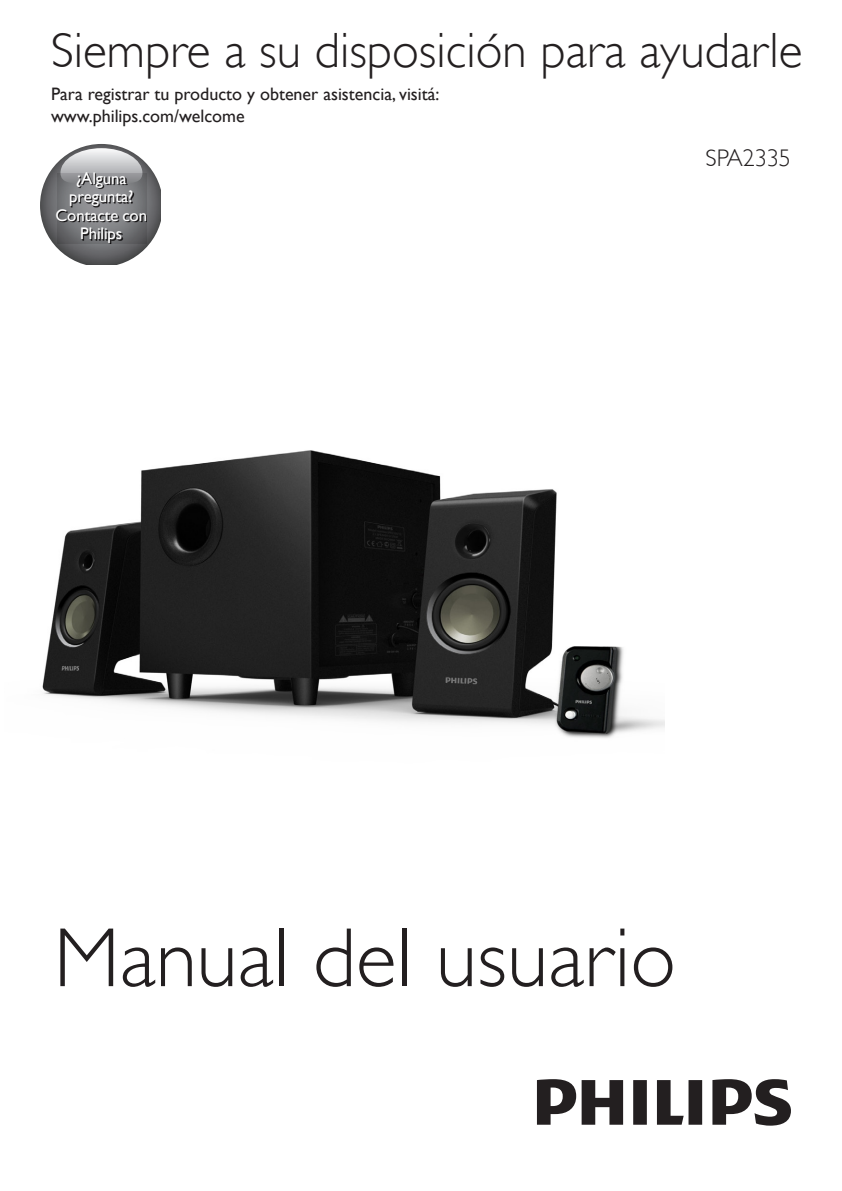
<style>
.page{position:relative;width:842px;height:1191px;background:#fff}
.page>*{position:absolute;margin:0;border:0;box-sizing:border-box;transform-origin:0 0}
.tol-usermanual-parag{font:84.4px "Gill Sans Alt One WGL Light";color:#231f20}
.t1{font:49.6px "Gill Sans Alt One WGL Light";color:#231f20}
.t2{font:24px "Gill Sans Alt One WGL Light";color:#231f20}
.t_register{font:18px "Gill Sans Alt One WGL";color:#231f20}
.t3{font:16.8px/18.4px "Gill Sans Alt One WGL";letter-spacing:-.005em;color:#fff;text-align:center}
</style>
<div class="page">
<img style="left:42px;top:450px;width:622px;height:288px">
<svg style="left:537px;top:1079px;width:254px;height:46px"></svg>
<img style="left:40px;top:144px;width:121px;height:121px">
<svg style="left:60px;top:148px;width:82px;height:25px;background:#c4c5c7"></svg>
<svg style="left:57px;top:173px;width:90px;height:71px;background:#6e6f71"></svg>
<h2 class="t1" style="left:51px;top:18px;width:753px">Siempre a su disposición para ayudarle</h2>
<p class="t_register" style="left:51px;top:81px;width:390px">Para registrar tu producto y obtener asistencia, visitá:</p>
<p class="t_register" style="left:51px;top:103px;width:195px">www.philips.com/welcome</p>
<p class="t3" style="left:56px;top:169px;width:93px">¿Alguna pregunta?<br>Contacte con<br>Philips</p>
<h3 class="t2" style="left:706px;top:142px;width:87px">SPA2335</h3>
<p class="tol-usermanual-parag" style="left:54px;top:902px;width:624px">Manual del usuario</p>
</div>
